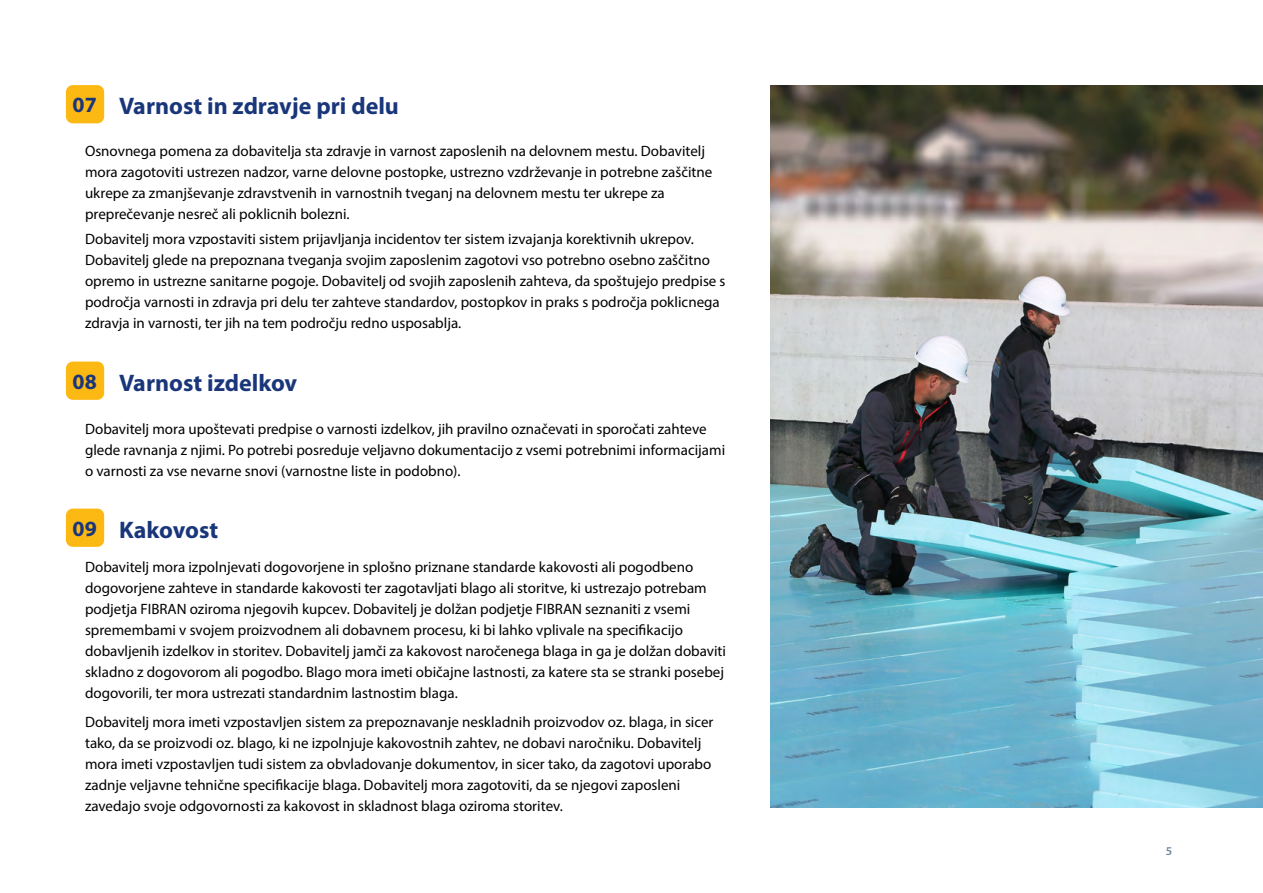
<style>
.page{position:relative;width:1263px;height:893px;background:#fff}
.page>*{position:absolute;margin:0;border:0;box-sizing:border-box;transform-origin:0 0}
.t1{font:700 24px "Myriad Pro";color:#1a367b}
.t2{font:700 21.9px "Myriad Pro";color:#1a367b}
.t3{font:15px/21px "Myriad Pro";color:#000}
.t4{font:600 12px "Myriad Pro";color:#6e859d}
</style>
<div class="page">
<img style="left:771px;top:85px;width:492px;height:723px">
<div style="left:66px;top:85px;width:38px;height:38px;background:#fdb913;border-radius:7px"></div>
<div style="left:66px;top:362px;width:38px;height:38px;background:#fdb913;border-radius:7px"></div>
<div style="left:66px;top:509px;width:38px;height:38px;background:#fdb913;border-radius:7px"></div>
<h1 class="t1" style="left:119px;top:92px;width:281px">Varnost in zdravje pri delu</h1>
<p class="t3" style="left:85px;top:140px;width:629px">Osnovnega pomena za dobavitelja sta zdravje in varnost zaposlenih na delovnem mestu. Dobavitelj mora zagotoviti ustrezen nadzor, varne delovne postopke, ustrezno vzdrževanje in potrebne zaščitne ukrepe za zmanjševanje zdravstvenih in varnostnih tveganj na delovnem mestu ter ukrepe za preprečevanje nesreč ali poklicnih bolezni.</p>
<p class="t3" style="left:85px;top:228px;width:642px">Dobavitelj mora vzpostaviti sistem prijavljanja incidentov ter sistem izvajanja korektivnih ukrepov.<br>Dobavitelj glede na prepoznana tveganja svojim zaposlenim zagotovi vso potrebno osebno zaščitno opremo in ustrezne sanitarne pogoje. Dobavitelj od svojih zaposlenih zahteva, da spoštujejo predpise s področja varnosti in zdravja pri delu ter zahteve standardov, postopkov in praks s področja poklicnega zdravja in varnosti, ter jih na tem področju redno usposablja.</p>
<h2 class="t2" style="left:73px;top:93px;width:26px">07</h2>
<h1 class="t1" style="left:119px;top:370px;width:180px">Varnost izdelkov</h1>
<p class="t3" style="left:85px;top:418px;width:642px">Dobavitelj mora upoštevati predpise o varnosti izdelkov, jih pravilno označevati in sporočati zahteve glede ravnanja z njimi. Po potrebi posreduje veljavno dokumentacijo z vsemi potrebnimi informacijami o varnosti za vse nevarne snovi (varnostne liste in podobno).</p>
<h2 class="t2" style="left:73px;top:369px;width:26px">08</h2>
<h1 class="t1" style="left:119px;top:517px;width:101px">Kakovost</h1>
<p class="t3" style="left:85px;top:556px;width:642px">Dobavitelj mora izpolnjevati dogovorjene in splošno priznane standarde kakovosti ali pogodbeno dogovorjene zahteve in standarde kakovosti ter zagotavljati blago ali storitve, ki ustrezajo potrebam podjetja FIBRAN oziroma njegovih kupcev. Dobavitelj je dolžan podjetje FIBRAN seznaniti z vsemi spremembami v svojem proizvodnem ali dobavnem procesu, ki bi lahko vplivale na specifikacijo dobavljenih izdelkov in storitev. Dobavitelj jamči za kakovost naročenega blaga in ga je dolžan dobaviti skladno z dogovorom ali pogodbo. Blago mora imeti običajne lastnosti, za katere sta se stranki posebej dogovorili, ter mora ustrezati standardnim lastnostim blaga.</p>
<p class="t3" style="left:85px;top:712px;width:630px">Dobavitelj mora imeti vzpostavljen sistem za prepoznavanje neskladnih proizvodov oz. blaga, in sicer tako, da se proizvodi oz. blago, ki ne izpolnjuje kakovostnih zahtev, ne dobavi naročniku. Dobavitelj mora imeti vzpostavljen tudi sistem za obvladovanje dokumentov, in sicer tako, da zagotovi uporabo zadnje veljavne tehnične specifikacije blaga. Dobavitelj mora zagotoviti, da se njegovi zaposleni zavedajo svoje odgovornosti za kakovost in skladnost blaga oziroma storitev.</p>
<h2 class="t2" style="left:73px;top:516px;width:26px">09</h2>
<p class="t4" style="left:1166px;top:843px;width:8px">5</p>
</div>
